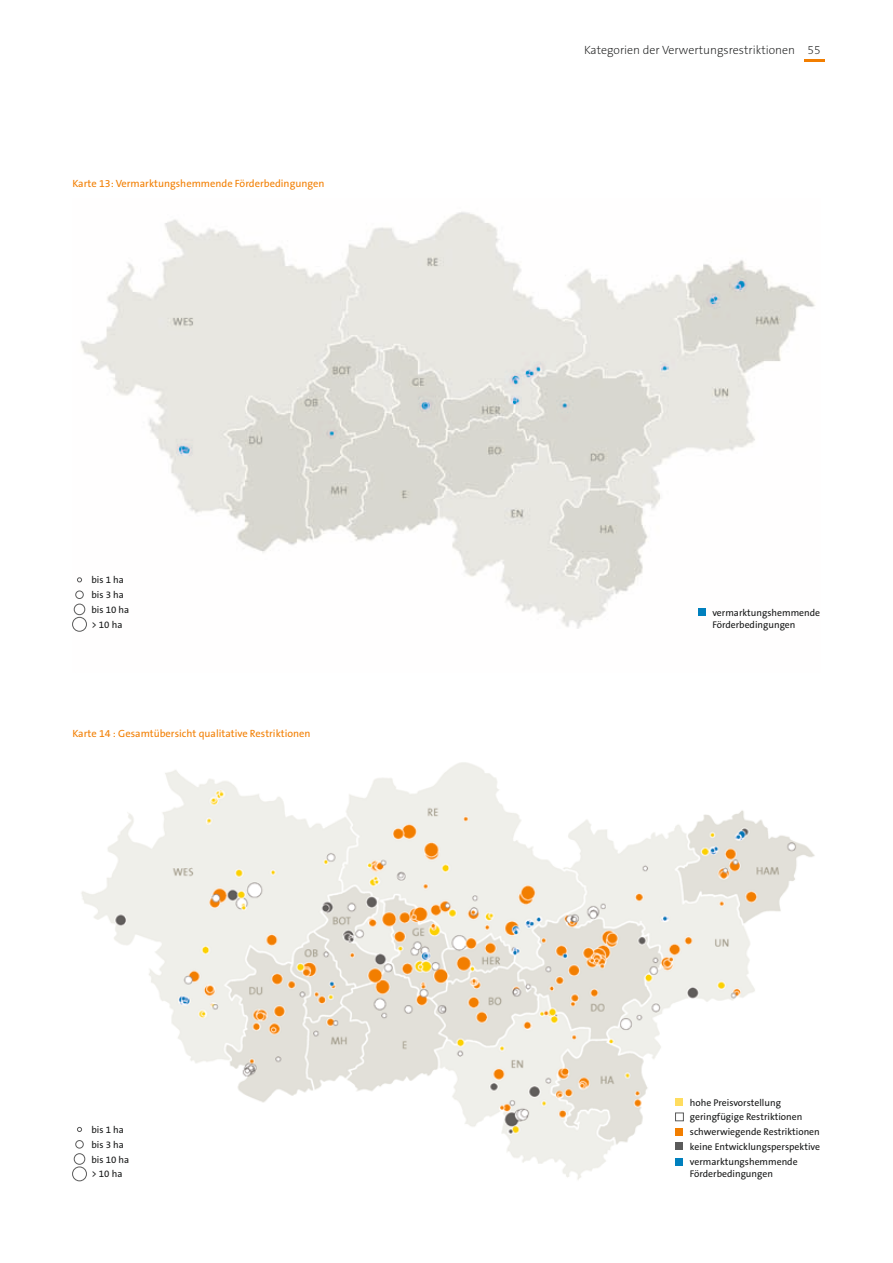
<style>
.page{position:relative;width:893px;height:1263px;background:#fff}
.page>*{position:absolute;margin:0;border:0;box-sizing:border-box;transform-origin:0 0}
.t1{font:200 12px "The Sans B2";color:#151616}
.t2{font:10.5px "The Sans B5 Plain";color:#f27e00}
.t3{font:9.75px/14.9px "The Sans B5 Plain";color:#151616}
</style>
<div class="page">
<hr style="left:804px;top:60px;width:20px;height:2px;background:#f27e00">
<img style="left:72px;top:212px;width:743px;height:420px">
<img style="left:72px;top:762px;width:743px;height:420px">
<div style="left:72px;top:617px;width:15px;height:14px;border:1px solid #5b5b5b;border-radius:50%"></div>
<div style="left:74px;top:604px;width:11px;height:11px;border:1px solid #5b5b5b;border-radius:50%"></div>
<div style="left:75px;top:591px;width:9px;height:8px;border:1px solid #5b5b5b;border-radius:50%"></div>
<svg style="left:77px;top:577px;width:5px;height:5px"></svg>
<div style="left:698px;top:608px;width:8px;height:8px;background:#0080be"></div>
<div style="left:72px;top:1167px;width:15px;height:14px;border:1px solid #5b5b5b;border-radius:50%"></div>
<div style="left:74px;top:1153px;width:11px;height:11px;border:1px solid #5b5b5b;border-radius:50%"></div>
<div style="left:75px;top:1140px;width:9px;height:8px;border:1px solid #5b5b5b;border-radius:50%"></div>
<svg style="left:77px;top:1127px;width:5px;height:5px"></svg>
<div style="left:675px;top:1127px;width:8px;height:8px;background:#f27e00"></div>
<div style="left:675px;top:1142px;width:8px;height:8px;background:#5b5b5b"></div>
<div style="left:675px;top:1098px;width:8px;height:8px;background:#ffdd5f"></div>
<div style="left:675px;top:1113px;width:9px;height:8px;border:1px solid #5b5b5b"></div>
<div style="left:675px;top:1157px;width:8px;height:8px;background:#0080be"></div>
<p class="t2" style="left:72px;top:178px;width:254px">Karte 13: Vermarktungshemmende Förderbedingungen</p>
<p class="t3" style="left:91px;top:573px;width:39px">bis 1 ha bis 3 ha bis 10 ha &gt; 10 ha</p>
<p class="t2" style="left:72px;top:728px;width:240px">Karte 14 : Gesamtübersicht qualitative Restriktionen</p>
<p class="t3" style="left:91px;top:1122px;width:39px">bis 1 ha bis 3 ha bis 10 ha &gt; 10 ha</p>
<p class="t1" style="left:584px;top:43px;width:238px">Kategorien der Verwertungsrestriktionen 55</p>
<p class="t3" style="left:712px;top:607px;width:109px;line-height:12px">vermarktungshemmende<br>Förderbedingungen</p>
<p class="t3" style="left:690px;top:1095px;width:132px">hohe Preisvorstellung geringfügige Restriktionen schwerwiegende Restriktionen keine Entwicklungsperspektive vermarktungshemmende</p>
<p class="t3" style="left:690px;top:1167px;width:85px">Förderbedingungen</p>
</div>
